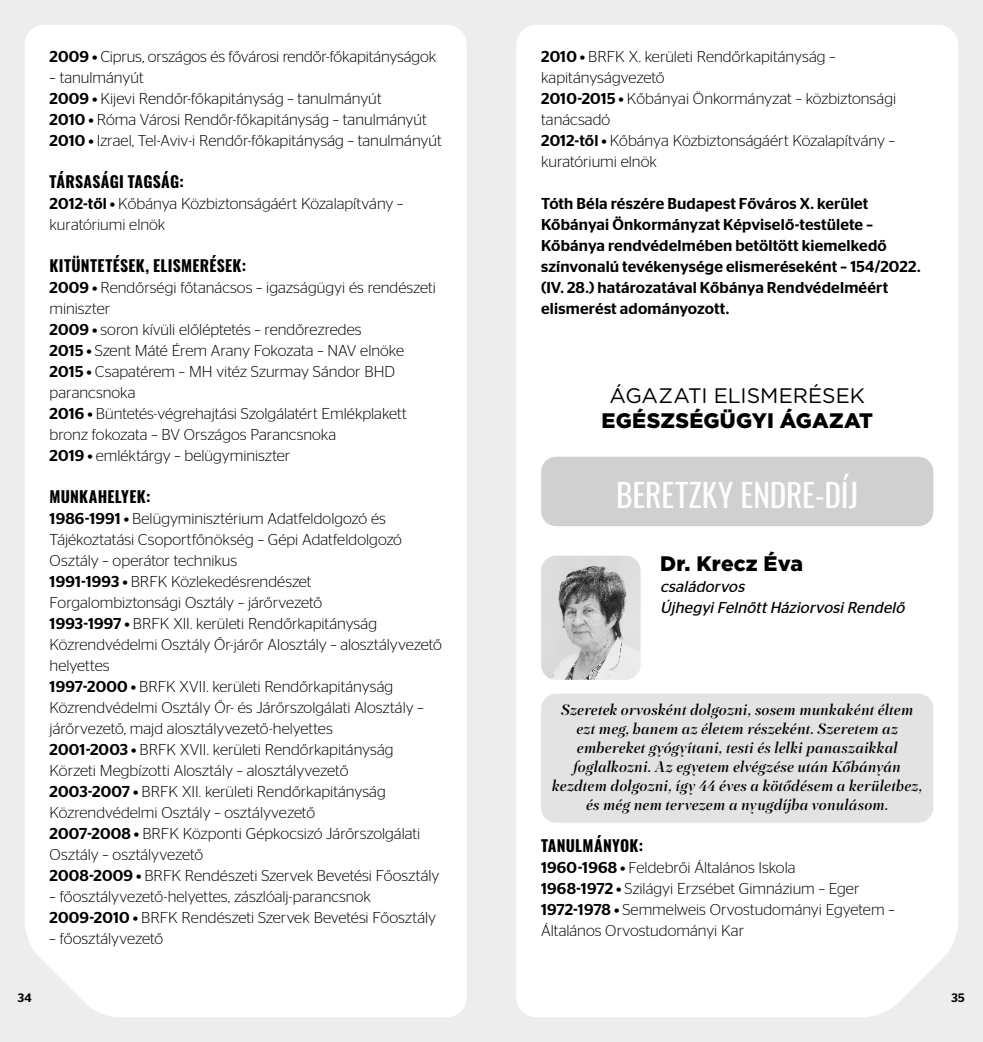
<style>
.page{position:relative;width:983px;height:1042px;background:#fff}
.page>*{position:absolute;margin:0;border:0;box-sizing:border-box;transform-origin:0 0}
.t1{font:31.5px "Oswald";color:#fff}
.t2{font:900 21px "Gotham CE";letter-spacing:.005em;color:#000}
.t3{font:21px "Gotham";letter-spacing:-.005em;color:#000}
.t4{font:300 15.75px/21px "Stag Sans";color:#000}
.t5{font:italic 500 15.75px/18.9px "PF Regal Display Pro";letter-spacing:.015em;color:#000;text-align:center}
.t6{font:500 15.75px/21px "Stag Sans";letter-spacing:.01em;color:#000}
.t7{font:700 15.75px "Oswald";letter-spacing:.02em;color:#000}
.t8{font:italic 15.75px/21px "Stag Sans";color:#000}
.t9{font:500 12.25px "Stag Sans";color:#000}
.s1{font-weight:500}
</style>
<div class="page">
<div style="left:0;top:0;width:491px;height:1042px;background:#ededed"></div>
<div style="left:491px;top:0;width:491px;height:1042px;background:#ededed"></div>
<div style="left:25px;top:25px;width:441px;height:992px;background:#fff"></div>
<div style="left:516px;top:25px;width:441px;height:992px;background:#fff"></div>
<div style="left:541px;top:693px;width:392px;height:129px;background:#e3e3e3;border-radius:15px"></div>
<div style="left:541px;top:457px;width:392px;height:69px;background:#d0d0d0;border-radius:15px"></div>
<img style="left:541px;top:556px;width:99px;height:124px">
<p class="t4" style="left:50px;top:46px;width:388px"><span class="s1">2009 •</span> Ciprus, országos és fővárosi rendőr-főkapitányságok</p>
<p class="t4" style="left:50px;top:67px;width:393px">– tanulmányút<br><span class="s1">2009 •</span> Kijevi Rendőr-főkapitányság – tanulmányút<br><span class="s1">2010 •</span> Róma Városi Rendőr-főkapitányság – tanulmányút <span class="s1">2010 •</span> Izrael, Tel-Aviv-i Rendőr-főkapitányság – tanulmányút</p>
<p class="t7" style="left:50px;top:171px;width:135px">TÁRSASÁGI TAGSÁG:</p>
<p class="t4" style="left:50px;top:193px;width:355px"><span class="s1">2012-től •</span> Kőbánya Közbiztonságáért Közalapítvány – kuratóriumi elnök</p>
<p class="t7" style="left:50px;top:255px;width:198px">KITÜNTETÉSEK, ELISMERÉSEK:</p>
<p class="t4" style="left:50px;top:277px;width:388px"><span class="s1">2009 •</span> Rendőrségi főtanácsos – igazságügyi és rendészeti miniszter<br><span class="s1">2009 •</span> soron kívüli előléptetés – rendőrezredes<br><span class="s1">2015 •</span> Szent Máté Érem Arany Fokozata – NAV elnöke <span class="s1">2015 •</span> Csapatérem – MH vitéz Szurmay Sándor BHD parancsnoka<br><span class="s1">2016 •</span> Büntetés-végrehajtási Szolgálatért Emlékplakett bronz fokozata – BV Országos Parancsnoka<br><span class="s1">2019 •</span> emléktárgy – belügyminiszter</p>
<p class="t7" style="left:50px;top:486px;width:102px">MUNKAHELYEK:</p>
<p class="t4" style="left:50px;top:508px;width:393px"><span class="s1">1986-1991 •</span> Belügyminisztérium Adatfeldolgozó és Tájékoztatási Csoportfőnökség – Gépi Adatfeldolgozó Osztály – operátor technikus<br><span class="s1">1991-1993 •</span> BRFK Közlekedésrendészet Forgalombiztonsági Osztály – járőrvezető<br><span class="s1">1993-1997 •</span> BRFK XII. kerületi Rendőrkapitányság Közrendvédelmi Osztály Őr-járőr Alosztály – alosztályvezető helyettes<br><span class="s1">1997-2000 •</span> BRFK XVII. kerületi Rendőrkapitányság Közrendvédelmi Osztály Őr- és Járőrszolgálati Alosztály – járőrvezető, majd alosztályvezető-helyettes<br><span class="s1">2001-2003 •</span> BRFK XVII. kerületi Rendőrkapitányság Körzeti Megbízotti Alosztály – alosztályvezető<br><span class="s1">2003-2007 •</span> BRFK XII. kerületi Rendőrkapitányság Közrendvédelmi Osztály – osztályvezető<br><span class="s1">2007-2008 •</span> BRFK Központi Gépkocsizó Járőrszolgálati Osztály – osztályvezető<br><span class="s1">2008-2009 •</span> BRFK Rendészeti Szervek Bevetési Főosztály</p>
<p class="t4" style="left:50px;top:886px;width:388px">– főosztályvezető-helyettes, zászlóalj-parancsnok<br><span class="s1">2009-2010 •</span> BRFK Rendészeti Szervek Bevetési Főosztály</p>
<p class="t4" style="left:50px;top:928px;width:115px">– főosztályvezető</p>
<p class="t4" style="left:541px;top:46px;width:356px"><span class="s1">2010 •</span> BRFK X. kerületi Rendőrkapitányság – kapitányságvezető<br><span class="s1">2010-2015 •</span> Kőbányai Önkormányzat – közbiztonsági tanácsadó<br><span class="s1">2012-től •</span> Kőbánya Közbiztonságáért Közalapítvány – kuratóriumi elnök</p>
<p class="t6" style="left:541px;top:193px;width:381px">Tóth Béla részére Budapest Főváros X. kerület Kőbányai Önkormányzat Képviselő-testülete – Kőbánya rendvédelmében betöltött kiemelkedő színvonalú tevékenysége elismeréseként – 154/2022. (IV. 28.) határozatával Kőbánya Rendvédelméért elismerést adományozott.</p>
<h2 class="t3" style="left:609px;top:383px;width:256px">ÁGAZATI ELISMERÉSEK</h2>
<h2 class="t2" style="left:601px;top:408px;width:273px">EGÉSZSÉGÜGYI ÁGAZAT</h2>
<h1 class="t1" style="left:616px;top:473px;width:244px">BERETZKY ENDRE-DÍJ</h1>
<h2 class="t2" style="left:660px;top:551px;width:144px">Dr. Krecz Éva</h2>
<p class="t8" style="left:660px;top:575px;width:249px">családorvos<br>ÚjhegyiFelnőttHáziorvosiRendelő</p>
<p class="t5" style="left:552px;top:701px;width:372px">Szeretek orvosként dolgozni, sosem munkaként éltem ezt meg, hanem az életem részeként. Szeretem az embereket gyógyítani, testi és lelki panaszaikkal foglalkozni. Az egyetem elvégzése után Kőbányán kezdtem dolgozni, így 44 éves a kötődésem a kerülethez, és még nem tervezem a nyugdíjba vonulásom.</p>
<p class="t7" style="left:541px;top:834px;width:103px">TANULMÁNYOK:</p>
<p class="t4" style="left:541px;top:857px;width:355px"><span class="s1">1960-1968 •</span> Feldebrői Általános Iskola<br><span class="s1">1968-1972 •</span> Szilágyi Erzsébet Gimnázium – Eger <span class="s1">1972-1978 •</span> Semmelweis Orvostudományi Egyetem – Általános Orvostudományi Kar</p>
<p class="t9" style="left:18px;top:991px;width:15px">34</p>
<p class="t9" style="left:951px;top:991px;width:15px">35</p>
</div>
